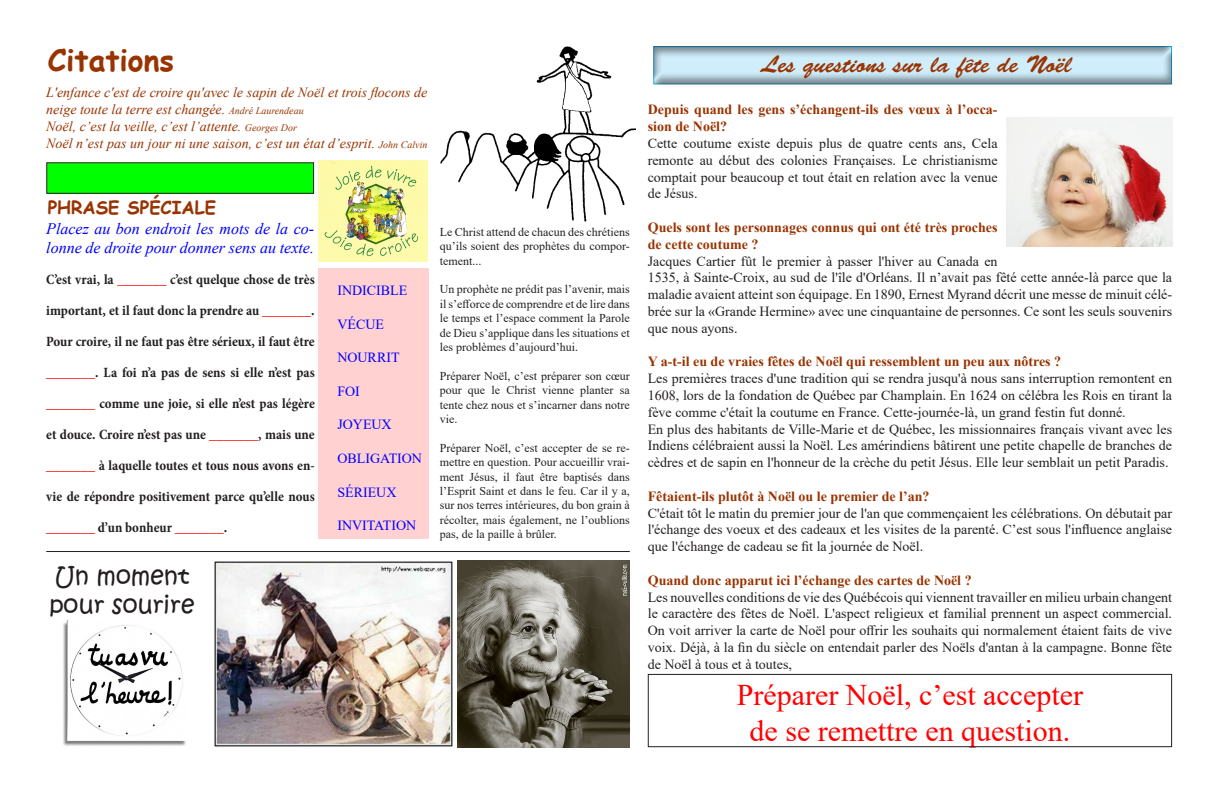
<style>
.page{position:relative;width:1224px;height:792px;background:#fff}
.page>*{position:absolute;margin:0;border:0;box-sizing:border-box;transform-origin:0 0}
.t1{font:30px "Times New Roman";color:#f00}
.t2{font:700 30px "Comic Sans MS";color:#930}
.t3{font:24px "Brush Script Std";color:#930}
.t4{font:24px "Kristen ITC";color:#231f20}
.t5{font:700 18px "Comic Sans MS";color:#930}
.t6{font:italic 16px/19.2px "Times New Roman";color:#00f}
.t7{font:700 condensed 14.3px/31px "Minion Pro";color:#231f20;text-align:justify}
.t8{font:14px/16.8px "Times New Roman";color:#231f20;text-align:justify}
.t9{font:700 14px/16.8px "Times New Roman";color:#930}
.t10{font:italic 14px/16.8px "Times New Roman";color:#930}
.t11{font:14px "Times New Roman";color:#00f}
.t12{font:12px/14.4px "Times New Roman";color:#231f20;text-align:justify}
.s1{font-size:10px}
.s2{color:#f00}
</style>
<div class="page">
<div style="left:652px;top:46px;width:520px;height:40px;background:#231f20;opacity:.5"></div>
<img style="left:1007px;top:117px;width:165px;height:129px">
<div style="left:318px;top:269px;width:111px;height:270px;background:#ffd1d1"></div>
<img style="left:318px;top:160px;width:110px;height:102px">
<div style="left:47px;top:163px;width:267px;height:30px;background:#0f0"></div>
<div style="left:46px;top:162px;width:268px;height:32px;border:1px solid #231f20"></div>
<img style="left:440px;top:46px;width:196px;height:176px">
<hr style="left:46px;top:551px;width:584px;height:1px;background:#231f20">
<img style="left:457px;top:560px;width:173px;height:187px">
<img style="left:214px;top:561px;width:239px;height:186px">
<img style="left:63px;top:621px;width:123px;height:125px">
<div style="left:648px;top:674px;width:524px;height:73px;border:1px solid #231f20"></div>
<p class="t2" style="left:48px;top:38px;width:128px">Citations</p>
<p class="t10" style="left:46px;top:84px;width:383px">L'enfance c'est de croire qu'avec le sapin de Noël et trois flocons de neige toute la terre est changée. <span class="s1">André Laurendeau</span></p>
<p class="t10" style="left:46px;top:117px;width:252px">Noël, c’est la veille, c’est l’attente. <span class="s1">Georges Dor</span></p>
<p class="t10" style="left:46px;top:134px;width:383px">Noël n’est pas un jour ni une saison, c’est un état d’esprit. <span class="s1">John Calvin</span></p>
<p class="t5" style="left:48px;top:195px;width:170px">PHRASE SPÉCIALE</p>
<p class="t6" style="left:46px;top:219px;width:269px">Placez au bon endroit les mots de la co&shy;lonne de droite pour donner sens au texte.</p>
<p class="t7" style="left:46px;top:264px;width:270px">C’est vrai, la <span class="s2">_______</span> c’est quelque chose de très important, et il faut donc la prendre au <span class="s2">_______</span>.<br>Pour croire, il ne faut pas être sérieux, il faut être <span class="s2">_______</span>. La foi n’a pas de sens si elle n’est pas <span class="s2">_______</span> comme une joie, si elle n’est pas légère et douce. Croire n’est pas une <span class="s2">_______</span>, mais une <span class="s2">_______</span> à laquelle toutes et tous nous avons en&shy;vie de répondre positivement parce qu’elle nous <span class="s2">_______</span> d’un bonheur <span class="s2">_______</span>.</p>
<p class="t4" style="left:54px;top:560px;width:137px">Un moment</p>
<p class="t4" style="left:49px;top:589px;width:147px">pour sourire</p>
<p class="t11" style="left:337px;top:280px;width:71px">INDICIBLE</p>
<p class="t11" style="left:337px;top:314px;width:48px">VÉCUE</p>
<p class="t11" style="left:337px;top:348px;width:64px">NOURRIT</p>
<p class="t11" style="left:337px;top:381px;width:24px">FOI</p>
<p class="t11" style="left:337px;top:415px;width:56px">JOYEUX</p>
<p class="t11" style="left:337px;top:448px;width:86px">OBLIGATION</p>
<p class="t11" style="left:337px;top:482px;width:61px">SÉRIEUX</p>
<p class="t11" style="left:337px;top:516px;width:80px">INVITATION</p>
<p class="t12" style="left:440px;top:224px;width:192px">Le Christ attend de chacun des chrétiens qu’ils soient des prophètes du compor&shy;tement...</p>
<p class="t12" style="left:440px;top:282px;width:192px">Un prophète ne prédit pas l’avenir, mais il s’efforce de comprendre et de lire dans le temps et l’espace comment la Parole de Dieu s’applique dans les situations et les problèmes d’aujourd’hui.</p>
<p class="t12" style="left:440px;top:368px;width:192px">Préparer Noël, c’est préparer son cœur pour que le Christ vienne planter sa tente chez nous et s’incarner dans notre vie.</p>
<p class="t12" style="left:440px;top:440px;width:192px">Préparer Noël, c’est accepter de se re&shy;mettre en question. Pour accueillir vrai&shy;ment Jésus, il faut être baptisés dans l’Esprit Saint et dans le feu. Car il y a, sur nos terres intérieures, du bon grain à récolter, mais également, ne l’oublions pas, de la paille à brûler.</p>
<p class="t3" style="left:762px;top:51px;width:312px">Les questions sur la fête de Noël</p>
<p class="t9" style="left:648px;top:101px;width:351px">Depuis quand les gens s’échangent-ils des vœux à l’occa&shy;sion de Noël?</p>
<p class="t8" style="left:648px;top:134px;width:351px">Cette coutume existe depuis plus de quatre cents ans, Cela remonte au début des colonies Françaises. Le christianisme comptait pour beaucoup et tout était en relation avec la venue de Jésus.</p>
<p class="t9" style="left:648px;top:219px;width:351px">Quels sont les personnages connus qui ont été très proches de cette coutume ?</p>
<p class="t8" style="left:648px;top:252px;width:526px;text-align:left">Jacques Cartier fût le premier à passer l'hiver au Canada en<br>1535, à Sainte-Croix, au sud de l'île d'Orléans. Il n’avait pas fêté cette année-là parce que la maladie avaient atteint son équipage. En 1890, Ernest Myrand décrit une messe de minuit célé&shy;brée sur la «Grande Hermine» avec une cinquantaine de personnes. Ce sont les seuls souvenirs que nous ayons.</p>
<p class="t9" style="left:648px;top:353px;width:415px">Y a-t-il eu de vraies fêtes de Noël qui ressemblent un peu aux nôtres ?</p>
<p class="t8" style="left:648px;top:370px;width:526px">Les premières traces d'une tradition qui se rendra jusqu'à nous sans interruption remontent en 1608, lors de la fondation de Québec par Champlain. En 1624 on célébra les Rois en tirant la fève comme c'était la coutume en France. Cette-journée-là, un grand festin fut donné.</p>
<p class="t8" style="left:648px;top:420px;width:526px">En plus des habitants de Ville-Marie et de Québec, les missionnaires français vivant avec les Indiens célébraient aussi la Noël. Les amérindiens bâtirent une petite chapelle de branches de cèdres et de sapin en l'honneur de la crèche du petit Jésus. Elle leur semblait un petit Paradis.</p>
<p class="t9" style="left:648px;top:487px;width:283px">Fêtaient-ils plutôt à Noël ou le premier de l’an?</p>
<p class="t8" style="left:648px;top:504px;width:526px">C'était tôt le matin du premier jour de l'an que commençaient les célébrations. On débutait par l'échange des voeux et des cadeaux et les visites de la parenté. C’est sous l'influence anglaise que l'échange de cadeau se fit la journée de Noël.</p>
<p class="t9" style="left:648px;top:571px;width:325px">Quand donc apparut ici l’échange des cartes de Noël ?</p>
<p class="t8" style="left:648px;top:588px;width:526px">Les nouvelles conditions de vie des Québécois qui viennent travailler en milieu urbain changent le caractère des fêtes de Noël. L'aspect religieux et familial prennent un aspect commercial.<br>On voit arriver la carte de Noël pour offrir les souhaits qui normalement étaient faits de vive voix. Déjà, à la fin du siècle on entendait parler des Noëls d'antan à la campagne. Bonne fête de Noël à tous et à toutes,</p>
<p class="t1" style="left:737px;top:674px;width:348px">Préparer Noël, c’est accepter</p>
<p class="t1" style="left:750px;top:710px;width:322px">de se remettre en question.</p>
</div>
